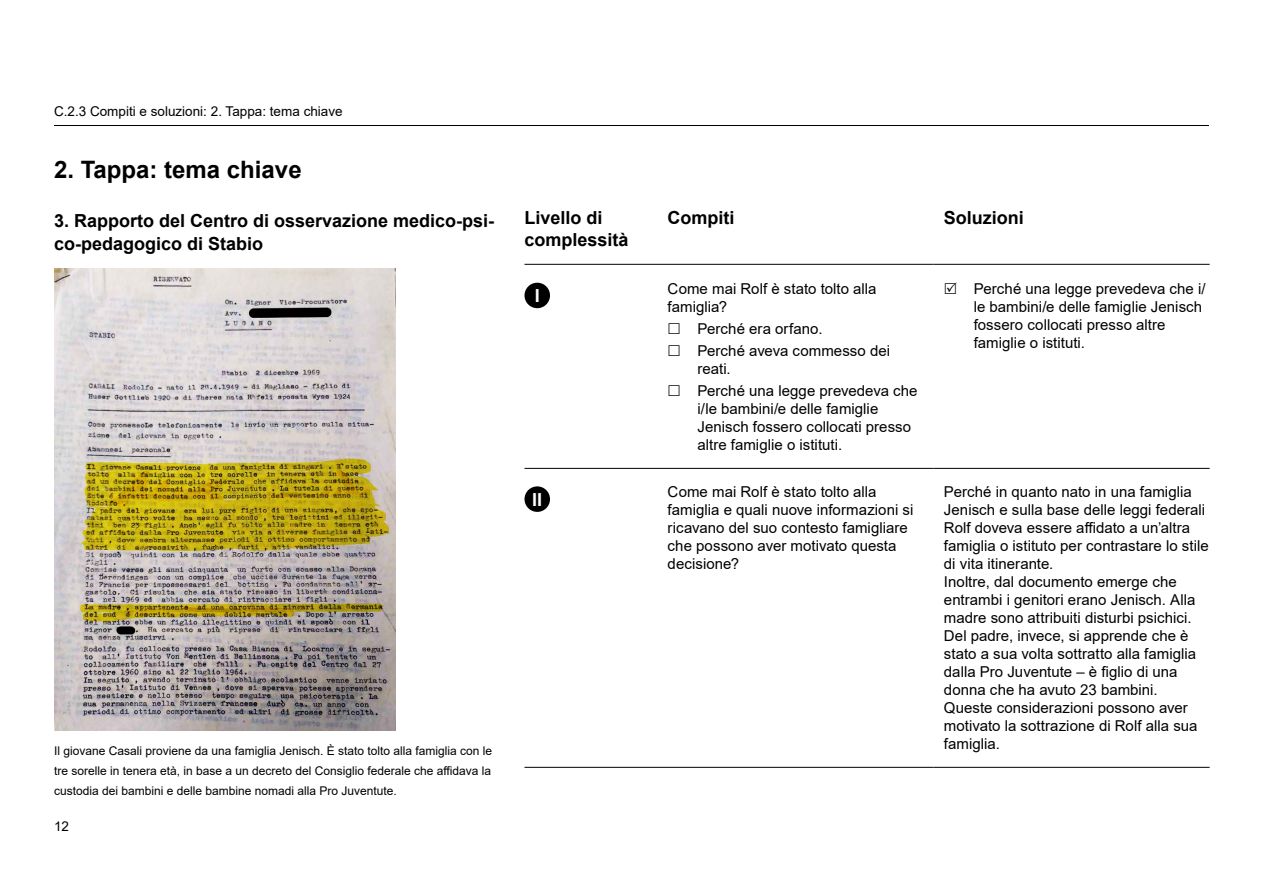
<style>
.page{position:relative;width:1263px;height:893px;background:#fff}
.page>*{position:absolute;margin:0;border:0;box-sizing:border-box;transform-origin:0 0}
.t1{font:700 24px "Arial";color:#000}
.t2{font:700 18px/22.5px "Arial";color:#000}
.t3{font:700 18px "Arial";color:#fff}
.t4{font:15px/18px "Arial";color:#000}
.t5{font:13.5px "Arial";color:#000}
.t6{font:12px/19.6px "Arial";color:#000;text-align:justify}
</style>
<div class="page">
<hr style="left:54px;top:125px;width:1155px;height:1px;background:#000">
<hr style="left:524px;top:468px;width:133px;height:1px;background:#000">
<hr style="left:657px;top:468px;width:276px;height:1px;background:#000">
<hr style="left:933px;top:468px;width:277px;height:1px;background:#000">
<hr style="left:524px;top:767px;width:133px;height:1px;background:#000">
<hr style="left:657px;top:767px;width:276px;height:1px;background:#000">
<hr style="left:933px;top:767px;width:277px;height:1px;background:#000">
<hr style="left:524px;top:264px;width:133px;height:1px;background:#000">
<hr style="left:657px;top:264px;width:276px;height:1px;background:#000">
<hr style="left:933px;top:264px;width:277px;height:1px;background:#000">
<div style="left:524px;top:283px;width:26px;height:25px;background:#000;border-radius:50%"></div>
<div style="left:524px;top:486px;width:26px;height:26px;background:#000;border-radius:50%"></div>
<img style="left:54px;top:268px;width:341px;height:462px">
<p class="t5" style="left:54px;top:102px;width:290px">C.2.3 Compiti e soluzioni: 2. Tappa: tema chiave</p>
<h1 class="t1" style="left:54px;top:153px;width:249px">2. Tappa: tema chiave</h1>
<p class="t2" style="left:54px;top:210px;width:442px">3. Rapporto del Centro di osservazione medico-psi&shy;co-pedagogico di Stabio</p>
<p class="t2" style="left:524px;top:206px;width:106px">Livello di complessità</p>
<p class="t2" style="left:668px;top:206px;width:68px">Compiti</p>
<p class="t2" style="left:944px;top:206px;width:82px">Soluzioni</p>
<p class="t3" style="left:535px;top:283px;width:7px">I</p>
<p class="t4" style="left:668px;top:279px;width:210px">Come mai Rolf è stato tolto alla famiglia?</p>
<p class="t4" style="left:697px;top:317px;width:194px;line-height:22.2px">Perché era orfano.<br>Perché aveva commesso dei</p>
<p class="t4" style="left:697px;top:358px;width:222px;line-height:22.2px">reati.<br>Perché una legge prevedeva che</p>
<p class="t4" style="left:697px;top:400px;width:215px">i/le bambini/e delle famiglie<br>Jenisch fossero collocati presso altre famiglie o istituti.</p>
<p class="t4" style="left:974px;top:279px;width:234px">Perché una legge prevedeva che i/ le bambini/e delle famiglie Jenisch fossero collocati presso altre famiglie o istituti.</p>
<p class="t6" style="left:54px;top:741px;width:440px">Il giovane Casali proviene da una famiglia Jenisch. È stato tolto alla famiglia con le tre sorelle in tenera età, in base a un decreto del Consiglio federale che affidava la custodia dei bambini e delle bambine nomadi alla Pro Juventute.</p>
<p class="t5" style="left:54px;top:817px;width:17px">12</p>
<p class="t3" style="left:532px;top:487px;width:12px">II</p>
<p class="t4" style="left:668px;top:483px;width:247px">Come mai Rolf è stato tolto alla famiglia e quali nuove informazioni si ricavano del suo contesto famigliare che possono aver motivato questa decisione?</p>
<p class="t4" style="left:944px;top:483px;width:266px">Perché in quanto nato in una famiglia Jenisch e sulla base delle leggi federali Rolf doveva essere affidato a un’altra famiglia o istituto per contrastare lo stile di vita itinerante.<br>Inoltre, dal documento emerge che entrambi i genitori erano Jenisch. Alla madre sono attribuiti disturbi psichici.<br>Del padre, invece, si apprende che è stato a sua volta sottratto alla famiglia dalla Pro Juventute – è figlio di una donna che ha avuto 23 bambini.<br>Queste considerazioni possono aver motivato la sottrazione di Rolf alla sua famiglia.</p>
</div>
